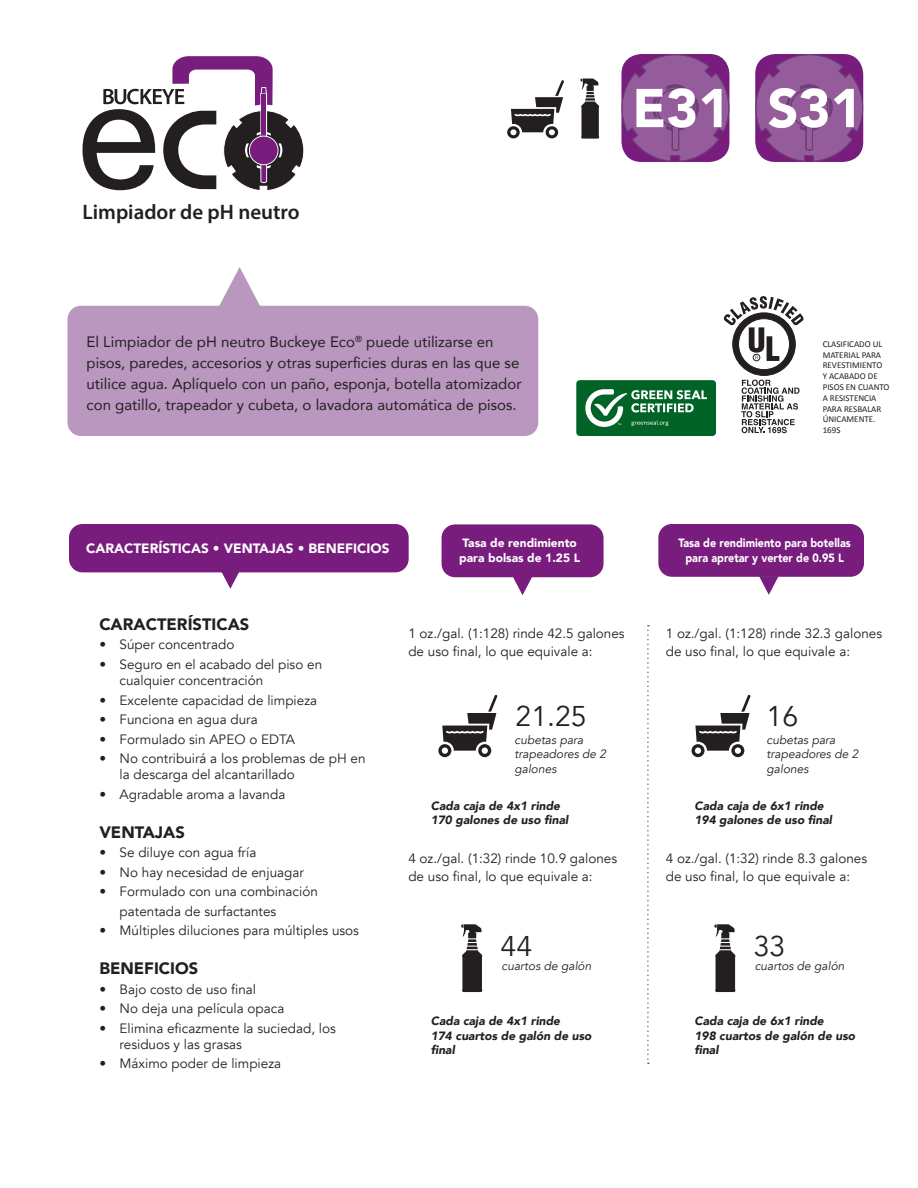
<style>
.page{position:relative;width:918px;height:1188px;background:#fff}
.page>*{position:absolute;margin:0;border:0;box-sizing:border-box;transform-origin:0 0}
.t1{font:900 54px "Avenir";color:#fff}
.t2{font:28.5px "Avenir";color:#231f20}
.t3{font:600 21px "Myriad Pro";color:#231f20}
.t4{font:900 16.5px "Avenir";color:#231f20}
.t5{font:15px/21px "Avenir";color:#231f20}
.t6{font:13.5px/18px "Avenir";color:#231f20}
.t7{font:900 13.5px "Avenir";color:#fff}
.t8{font:italic 900 12px/14.4px "Avenir";color:#231f20}
.t9{font:italic 12px/14.4px "Avenir";color:#231f20}
.t10{font:900 12px/14.4px "Avenir";color:#fff;text-align:center;scale:.9 1}
.t11{font:900 12px/14.4px "Avenir";color:#fff}
.t12{font:9px/10.8px "Calibri";color:#231f20}
</style>
<div class="page">
<div style="left:69px;top:524px;width:340px;height:48px;background:#781d7d;border-radius:14px"></div>
<svg style="left:755px;top:54px;width:108px;height:108px;background:#8e5194"></svg>
<div style="left:68px;top:306px;width:470px;height:130px;background:#b997bf;border-radius:14px"></div>
<svg style="left:219px;top:267px;width:41px;height:39px"></svg>
<div style="left:442px;top:524px;width:162px;height:53px;background:#781d7d;border-radius:14px"></div>
<svg style="left:647px;top:625px;width:2px;height:439px"></svg>
<svg style="left:622px;top:54px;width:107px;height:108px;background:#8d5094"></svg>
<svg style="left:82px;top:56px;width:222px;height:135px"></svg>
<div style="left:260px;top:93px;width:7px;height:46px;border:2px solid #fff"></div>
<div style="left:261px;top:94px;width:5px;height:44px;background:#781d7d"></div>
<div style="left:249px;top:136px;width:30px;height:29px;border:2px solid #fff;border-radius:50%"></div>
<div style="left:250px;top:137px;width:28px;height:27px;background:#781d7d;border-radius:50%"></div>
<svg style="left:507px;top:126px;width:13px;height:12px"></svg>
<div style="left:546px;top:126px;width:12px;height:12px;background:#231f20;border-radius:50%"></div>
<svg style="left:510px;top:80px;width:54px;height:55px"></svg>
<svg style="left:438px;top:744px;width:13px;height:13px"></svg>
<svg style="left:478px;top:744px;width:13px;height:13px"></svg>
<svg style="left:442px;top:695px;width:55px;height:59px"></svg>
<div style="left:692px;top:744px;width:13px;height:13px;background:#231f20;border-radius:50%"></div>
<svg style="left:731px;top:744px;width:13px;height:13px"></svg>
<svg style="left:695px;top:695px;width:55px;height:59px"></svg>
<svg style="left:581px;top:79px;width:18px;height:60px"></svg>
<svg style="left:461px;top:924px;width:21px;height:68px"></svg>
<svg style="left:714px;top:924px;width:21px;height:68px"></svg>
<svg style="left:513px;top:577px;width:19px;height:18px"></svg>
<svg style="left:220px;top:572px;width:21px;height:17px"></svg>
<div style="left:658px;top:524px;width:206px;height:53px;background:#781d7d;border-radius:13px"></div>
<svg style="left:759px;top:576px;width:20px;height:19px"></svg>
<svg style="left:724px;top:296px;width:80px;height:137px"></svg>
<div style="left:576px;top:380px;width:140px;height:56px;background:#016426;border-radius:4px"></div>
<svg style="left:585px;top:389px;width:122px;height:38px"></svg>
<p class="t1" style="left:632px;top:62px;width:99px">E31</p>
<p class="t1" style="left:768px;top:62px;width:96px">S31</p>
<p class="t3" style="left:82px;top:199px;width:219px">Limpiador de pH neutro</p>
<p class="t5" style="left:87px;top:330px;width:436px">El Limpiador de pH neutro Buckeye Eco<sup>®</sup> puede utilizarse en pisos, paredes, accesorios y otras superficies duras en las que se utilice agua. Aplíquelo con un paño, esponja, botella atomizador con gatillo, trapeador y cubeta, o lavadora automática de pisos.</p>
<p class="t12" style="left:823px;top:338px;width:61px">CLASIFICADO UL</p>
<p class="t12" style="left:823px;top:349px;width:68px">MATERIAL PARA<br>REVESTIMIENTO<br>Y ACABADO DE<br>PISOS EN CUANTO<br>A RESISTENCIA<br>PARA RESBALAR<br>ÚNICAMENTE.<br>169S</p>
<p class="t7" style="left:86px;top:537px;width:305px">CARACTERÍSTICAS • VENTAJAS • BENEFICIOS</p>
<p class="t11" style="left:459px;top:536px;width:122px">Tasa de rendimiento para bolsas de 1.25 L</p>
<p class="t10" style="left:678px;top:536px;width:193px">Tasa de rendimiento para botellas para apretar y verter de 0.95 L</p>
<p class="t4" style="left:99px;top:610px;width:152px">CARACTERÍSTICAS</p>
<p class="t6" style="left:99px;top:636px;width:137px">• Súper concentrado</p>
<p class="t6" style="left:120px;top:656px;width:204px;line-height:16.2px;text-indent:-20px">• Seguro en el acabado del piso en cualquier concentración</p>
<p class="t6" style="left:99px;top:691px;width:219px">• Excelente capacidad de limpieza</p>
<p class="t6" style="left:99px;top:711px;width:160px">• Funciona en agua dura</p>
<p class="t6" style="left:99px;top:730px;width:197px">• Formulado sin APEO o EDTA</p>
<p class="t6" style="left:120px;top:751px;width:247px;line-height:16.2px;text-indent:-20px">• No contribuirá a los problemas de pH en la descarga del alcantarillado</p>
<p class="t6" style="left:99px;top:785px;width:188px">• Agradable aroma a lavanda</p>
<p class="t4" style="left:99px;top:818px;width:87px">VENTAJAS</p>
<p class="t6" style="left:99px;top:844px;width:159px">• Se diluye con agua fría</p>
<p class="t6" style="left:99px;top:863px;width:206px">• No hay necesidad de enjuagar</p>
<p class="t6" style="left:120px;top:882px;width:200px;line-height:19.5px;text-indent:-20px">• Formulado con una combinación patentada de surfactantes</p>
<p class="t6" style="left:99px;top:922px;width:261px">• Múltiples diluciones para múltiples usos</p>
<p class="t4" style="left:99px;top:954px;width:100px">BENEFICIOS</p>
<p class="t6" style="left:99px;top:980px;width:158px">• Bajo costo de uso final</p>
<p class="t6" style="left:99px;top:1000px;width:187px">• No deja una película opaca</p>
<p class="t6" style="left:120px;top:1020px;width:218px;line-height:16.2px;text-indent:-20px">• Elimina eficazmente la suciedad, los residuos y las grasas</p>
<p class="t6" style="left:99px;top:1055px;width:183px">• Máximo poder de limpieza</p>
<p class="t6" style="left:408px;top:625px;width:218px">1 oz./gal. (1:128) rinde 42.5 galones de uso final, lo que equivale a:</p>
<p class="t6" style="left:666px;top:625px;width:218px">1 oz./gal. (1:128) rinde 32.3 galones de uso final, lo que equivale a:</p>
<p class="t2" style="left:516px;top:699px;width:73px">21.25</p>
<p class="t2" style="left:767px;top:699px;width:33px">16</p>
<p class="t9" style="left:515px;top:733px;width:93px">cubetas para trapeadores de 2 galones</p>
<p class="t9" style="left:767px;top:733px;width:93px">cubetas para trapeadores de 2 galones</p>
<p class="t8" style="left:431px;top:798px;width:139px">Cada caja de 4x1 rinde<br>170 galones de uso final</p>
<p class="t8" style="left:694px;top:798px;width:139px">Cada caja de 6x1 rinde<br>194 galones de uso final</p>
<p class="t6" style="left:408px;top:850px;width:210px">4 oz./gal. (1:32) rinde 10.9 galones de uso final, lo que equivale a:</p>
<p class="t6" style="left:666px;top:850px;width:203px">4 oz./gal. (1:32) rinde 8.3 galones de uso final, lo que equivale a:</p>
<p class="t2" style="left:501px;top:929px;width:33px">44</p>
<p class="t2" style="left:754px;top:929px;width:33px">33</p>
<p class="t9" style="left:502px;top:959px;width:91px">cuartos de galón</p>
<p class="t9" style="left:755px;top:959px;width:91px">cuartos de galón</p>
<p class="t8" style="left:431px;top:1014px;width:162px">Cada caja de 4x1 rinde<br>174 cuartos de galón de uso final</p>
<p class="t8" style="left:694px;top:1014px;width:162px">Cada caja de 6x1 rinde<br>198 cuartos de galón de uso final</p>
</div>
